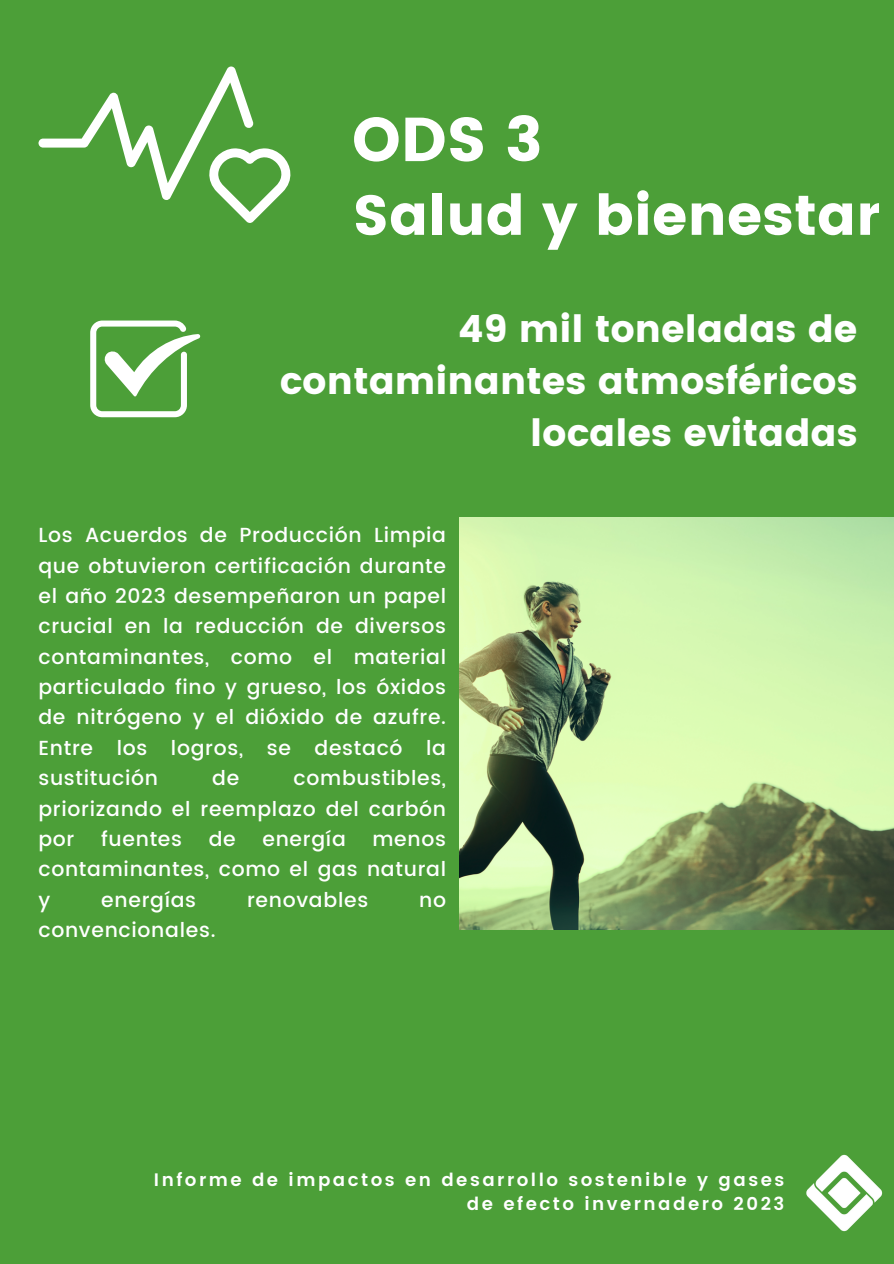
<style>
.page{position:relative;width:894px;height:1264px;background:#fff}
.page>*{position:absolute;margin:0;border:0;box-sizing:border-box;transform-origin:0 0}
.t1{font:61.95px "Poppins";color:#fff}
.t2{font:56.25px "Poppins";color:#fff}
.t3{font:37.5px/51.8px "Poppins";color:#fff;text-align:right}
.t4{font:500 20.4px/30.3px "Poppins";letter-spacing:.035em;color:#fff;text-align:justify}
.t5{font:600 18px/23.9px "Poppins";letter-spacing:.135em;color:#fff;text-align:right}
</style>
<div class="page">
<div style="left:0;top:0;width:893px;height:1263px;background:#4c9f38"></div>
<img style="left:459px;top:518px;width:434px;height:411px">
<svg style="left:90px;top:320px;width:110px;height:97px"></svg>
<svg style="left:38px;top:66px;width:253px;height:157px"></svg>
<img style="left:806px;top:1154px;width:77px;height:78px">
<h3 class="t1" style="left:352px;top:103px;width:192px">ODS 3</h3>
<h1 class="t2" style="left:352px;top:182px;width:528px">Salud y bienestar</h1>
<p class="t3" style="left:280px;top:303px;width:579px">49 mil toneladas de contaminantes atmosféricos locales evitadas</p>
<h2 class="t4" style="left:38px;top:520px;width:409px">Los Acuerdos de Producción Limpia que obtuvieron certificación durante el año 2023 desempeñaron un papel crucial en la reducción de diversos contaminantes, como el material particulado fino y grueso, los óxidos de nitrógeno y el dióxido de azufre.<br>Entre los logros, se destacó la sustitución</h2>
<h2 class="t4" style="left:38px;top:763px;width:409px;text-indent:255px">combustibles, priorizando el reemplazo del carbón por</h2>
<h2 class="t4" style="left:212px;top:763px;width:29px">de</h2>
<h2 class="t4" style="left:101px;top:823px;width:82px">fuentes</h2>
<h2 class="t4" style="left:209px;top:823px;width:29px">de</h2>
<h2 class="t4" style="left:262px;top:823px;width:85px">energía</h2>
<h2 class="t4" style="left:38px;top:823px;width:409px;text-indent:334px">menos contaminantes, como el gas natural y</h2>
<h2 class="t4" style="left:101px;top:884px;width:96px">energías</h2>
<h2 class="t4" style="left:247px;top:884px;width:123px">renovables</h2>
<h2 class="t4" style="left:419px;top:884px;width:28px">no</h2>
<h2 class="t4" style="left:38px;top:915px;width:178px">convencionales.</h2>
<p class="t5" style="left:154px;top:1167px;width:631px">Informe de impactos en desarrollo sostenible y gases de efecto invernadero 2023</p>
</div>
